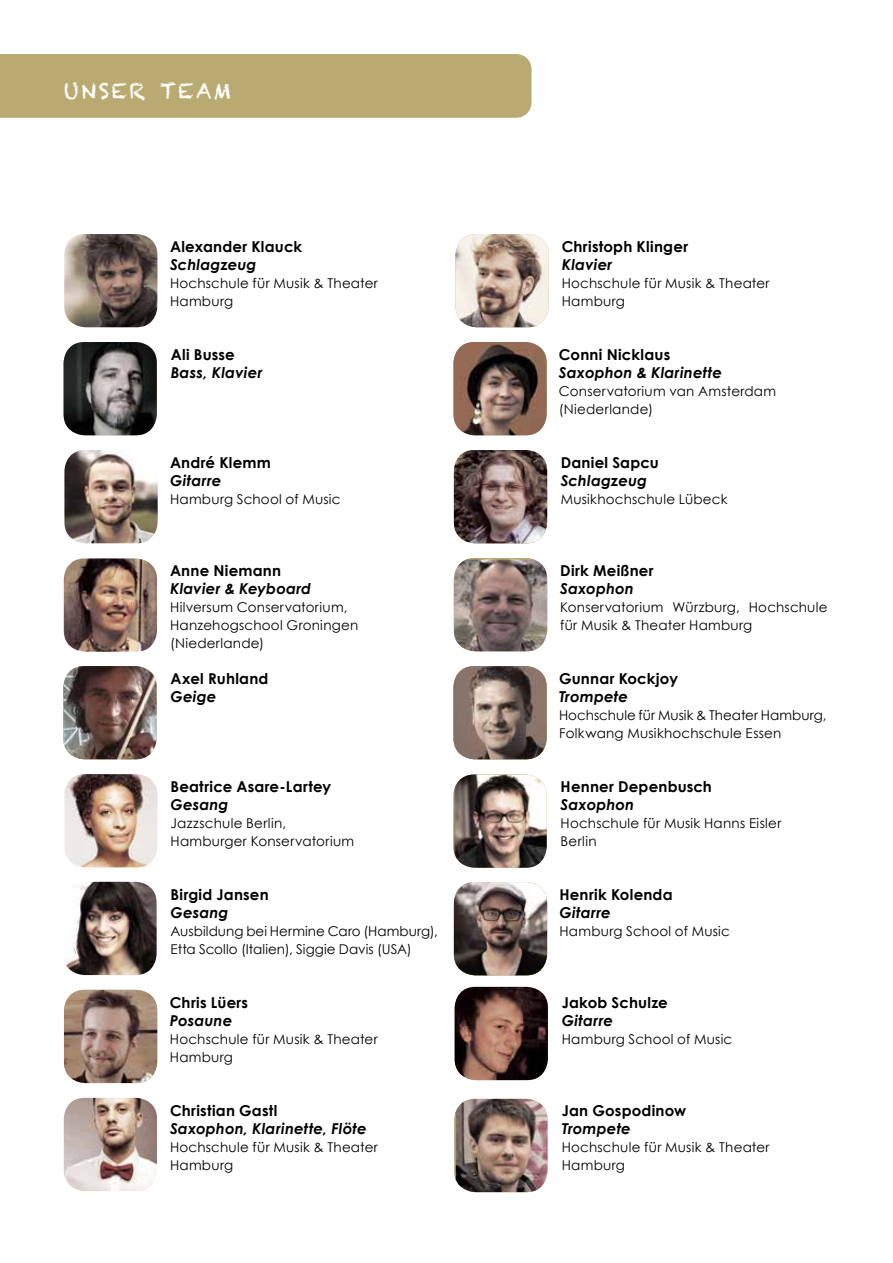
<style>
.page{position:relative;width:893px;height:1263px;background:#fff}
.page>*{position:absolute;margin:0;border:0;box-sizing:border-box;transform-origin:0 0}
.t1{font:21px "Chalkduster";letter-spacing:.11em;color:#fff}
.t2{font:700 15px "Century Gothic";letter-spacing:.015em;color:#000}
.t3{font:italic 700 15px "Century Gothic";letter-spacing:.01em;color:#000}
.t4{font:13.5px/18px "Century Gothic";letter-spacing:.015em;color:#000}
</style>
<div class="page">
<div style="left:0;top:54px;width:532px;height:64px;background:#b9aa72"></div>
<img style="left:64px;top:234px;width:93px;height:93px">
<img style="left:64px;top:558px;width:93px;height:94px">
<img style="left:64px;top:450px;width:94px;height:93px">
<img style="left:64px;top:774px;width:93px;height:93px">
<img style="left:64px;top:1098px;width:93px;height:93px">
<img style="left:65px;top:882px;width:92px;height:93px">
<img style="left:453px;top:342px;width:94px;height:93px">
<img style="left:453px;top:774px;width:94px;height:94px">
<img style="left:454px;top:1099px;width:93px;height:93px">
<img style="left:455px;top:987px;width:93px;height:93px">
<img style="left:454px;top:882px;width:93px;height:93px">
<img style="left:63px;top:666px;width:94px;height:93px">
<img style="left:64px;top:342px;width:93px;height:93px">
<img style="left:64px;top:990px;width:93px;height:93px">
<img style="left:453px;top:666px;width:94px;height:93px">
<svg style="left:454px;top:558px;width:93px;height:93px;background:#8d7c77"></svg>
<img style="left:454px;top:450px;width:93px;height:93px">
<img style="left:455px;top:234px;width:94px;height:93px">
<h1 class="t1" style="left:64px;top:78px;width:169px">UNSER TEAM</h1>
<p class="t2" style="left:170px;top:235px;width:134px">Alexander Klauck</p>
<p class="t3" style="left:170px;top:253px;width:88px">Schlagzeug</p>
<p class="t4" style="left:170px;top:274px;width:209px">Hochschule für Musik &amp; Theater<br>Hamburg</p>
<p class="t2" style="left:171px;top:343px;width:66px">Ali Busse</p>
<p class="t3" style="left:171px;top:361px;width:93px">Bass, Klavier</p>
<p class="t2" style="left:170px;top:451px;width:102px">André Klemm</p>
<p class="t3" style="left:170px;top:469px;width:53px">Gitarre</p>
<p class="t4" style="left:170px;top:490px;width:172px">Hamburg School of Music</p>
<p class="t2" style="left:170px;top:559px;width:113px">Anne Niemann</p>
<p class="t3" style="left:170px;top:577px;width:143px">Klavier &amp; Keyboard</p>
<p class="t4" style="left:170px;top:598px;width:190px">Hilversum Conservatorium,<br>Hanzehogschool Groningen (Niederlande)</p>
<p class="t2" style="left:171px;top:667px;width:99px">Axel Ruhland</p>
<p class="t3" style="left:171px;top:685px;width:47px">Geige</p>
<p class="t2" style="left:171px;top:775px;width:162px">Beatrice Asare-Lartey</p>
<p class="t3" style="left:171px;top:793px;width:59px">Gesang</p>
<p class="t4" style="left:171px;top:814px;width:185px">Jazzschule Berlin,<br>Hamburger Konservatorium</p>
<p class="t2" style="left:171px;top:883px;width:100px">Birgid Jansen</p>
<p class="t3" style="left:171px;top:901px;width:59px">Gesang</p>
<p class="t4" style="left:171px;top:922px;width:269px">Ausbildung bei Hermine Caro (Hamburg),<br>Etta Scollo (Italien), Siggie Davis (USA)</p>
<p class="t2" style="left:170px;top:991px;width:80px">Chris Lüers</p>
<p class="t3" style="left:170px;top:1009px;width:64px">Posaune</p>
<p class="t4" style="left:170px;top:1030px;width:209px">Hochschule für Musik &amp; Theater<br>Hamburg</p>
<p class="t2" style="left:170px;top:1099px;width:109px">Christian Gastl</p>
<p class="t3" style="left:170px;top:1117px;width:198px">Saxophon, Klarinette, Flöte</p>
<p class="t4" style="left:170px;top:1138px;width:209px">Hochschule für Musik &amp; Theater<br>Hamburg</p>
<p class="t2" style="left:562px;top:235px;width:128px">Christoph Klinger</p>
<p class="t3" style="left:562px;top:253px;width:52px">Klavier</p>
<p class="t4" style="left:562px;top:274px;width:209px">Hochschule für Musik &amp; Theater<br>Hamburg</p>
<p class="t2" style="left:559px;top:343px;width:113px">Conni Nicklaus</p>
<p class="t3" style="left:559px;top:361px;width:165px">Saxophon &amp; Klarinette</p>
<p class="t4" style="left:559px;top:382px;width:219px">Conservatorium van Amsterdam (Niederlande)</p>
<p class="t2" style="left:561px;top:451px;width:100px">Daniel Sapcu</p>
<p class="t3" style="left:561px;top:469px;width:88px">Schlagzeug</p>
<p class="t4" style="left:561px;top:490px;width:168px">Musikhochschule Lübeck</p>
<p class="t2" style="left:560px;top:559px;width:95px">Dirk Meißner</p>
<p class="t3" style="left:560px;top:577px;width:75px">Saxophon</p>
<p class="t4" style="left:560px;top:598px;width:269px">Konservatorium Würzburg, Hochschule für Musik &amp; Theater Hamburg</p>
<p class="t2" style="left:559px;top:667px;width:121px">Gunnar Kockjoy</p>
<p class="t3" style="left:559px;top:685px;width:71px">Trompete</p>
<p class="t4" style="left:559px;top:706px;width:269px">Hochschule für Musik &amp; Theater Hamburg,<br>Folkwang Musikhochschule Essen</p>
<p class="t2" style="left:561px;top:775px;width:153px">Henner Depenbusch</p>
<p class="t3" style="left:561px;top:793px;width:75px">Saxophon</p>
<p class="t4" style="left:561px;top:814px;width:222px">Hochschule für Musik Hanns Eisler<br>Berlin</p>
<p class="t2" style="left:559px;top:883px;width:115px">Henrik Kolenda</p>
<p class="t3" style="left:559px;top:901px;width:53px">Gitarre</p>
<p class="t4" style="left:559px;top:922px;width:172px">Hamburg School of Music</p>
<p class="t2" style="left:562px;top:991px;width:108px">Jakob Schulze</p>
<p class="t3" style="left:562px;top:1009px;width:53px">Gitarre</p>
<p class="t4" style="left:562px;top:1030px;width:172px">Hamburg School of Music</p>
<p class="t2" style="left:562px;top:1099px;width:126px">Jan Gospodinow</p>
<p class="t3" style="left:562px;top:1117px;width:71px">Trompete</p>
<p class="t4" style="left:562px;top:1138px;width:209px">Hochschule für Musik &amp; Theater<br>Hamburg</p>
</div>
